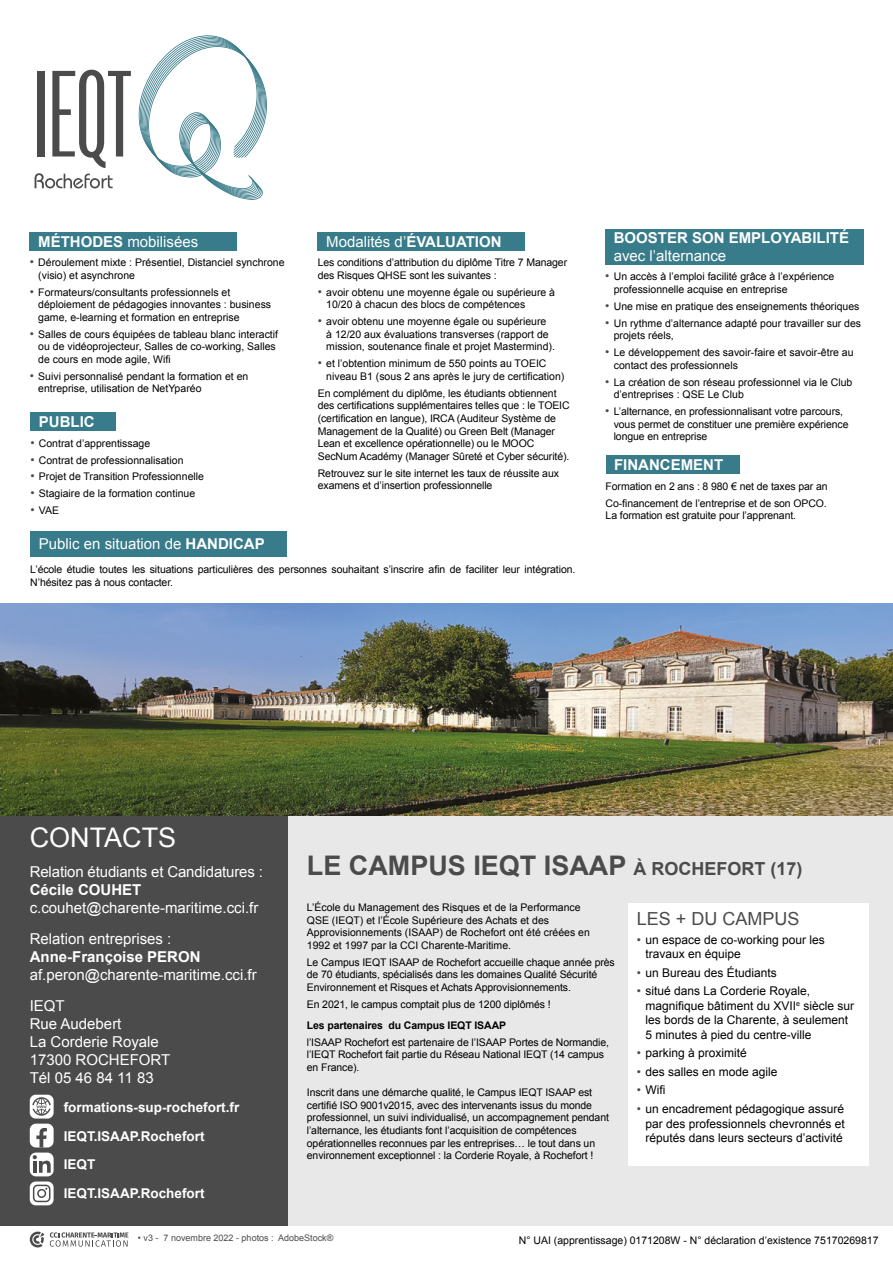
<style>
.page{position:relative;width:893px;height:1263px;background:#fff}
.page>*{position:absolute;margin:0;border:0;box-sizing:border-box;transform-origin:0 0}
.t1{font:700 27px "Arial";color:#4b4b4c}
.t2{font:27px "Arial";color:#fff}
.t3{font:18px "Arial";color:#4b4b4c}
.t4{font:15px/18px "Arial";color:#fff}
.t5{font:700 15px "Arial";color:#fff}
.t6{font:700 13.5px/29px "Arial";color:#fff}
.t7{font:12px/14.4px "Arial";color:#000}
.t8{font:10.5px/12.6px "Arial";letter-spacing:-.01em;color:#000}
.t9{font:700 10.5px "Arial";letter-spacing:-.01em;color:#000}
.t10{font:9px "Arial";color:#4b4b4c}
.s1{font-weight:700}
.s2{font-size:12px;color:#4b4b4c}
.s3{font-size:18px}
.s4{color:#4b4b4c}
</style>
<div class="page">
<div style="left:606px;top:456px;width:133px;height:18px;background:#387b8a"></div>
<div style="left:30px;top:232px;width:207px;height:18px;background:#387b8a"></div>
<div style="left:318px;top:232px;width:207px;height:18px;background:#387b8a"></div>
<div style="left:30px;top:531px;width:257px;height:26px;background:#387b8a"></div>
<div style="left:30px;top:412px;width:86px;height:19px;background:#387b8a"></div>
<div style="left:605px;top:229px;width:259px;height:35px;background:#387b8a"></div>
<svg style="left:139px;top:35px;width:128px;height:165px"></svg>
<svg style="left:35px;top:70px;width:96px;height:118px"></svg>
<div style="left:283px;top:815px;width:610px;height:410px;background:#e9e8e9"></div>
<div style="left:0;top:815px;width:287px;height:410px;background:#4b4b4c"></div>
<div style="left:30px;top:1124px;width:24px;height:23px;background:#fff;border-radius:6px"></div>
<svg style="left:36px;top:1128px;width:11px;height:19px"></svg>
<div style="left:30px;top:1095px;width:24px;height:23px;background:#fff;border-radius:6px"></div>
<svg style="left:32px;top:1097px;width:19px;height:19px"></svg>
<div style="left:628px;top:903px;width:241px;height:262px;background:#fff"></div>
<img style="left:0;top:604px;width:893px;height:211px">
<div style="left:30px;top:1152px;width:24px;height:24px;background:#fff;border-radius:6px"></div>
<svg style="left:33px;top:1155px;width:18px;height:18px"></svg>
<svg style="left:50px;top:1232px;width:78px;height:15px"></svg>
<svg style="left:30px;top:1231px;width:14px;height:16px"></svg>
<svg style="left:30px;top:1181px;width:24px;height:24px"></svg>
<svg style="left:33px;top:1185px;width:17px;height:17px"></svg>
<h3 class="t4" style="left:38px;top:232px;width:162px"><span class="s1">MÉTHODES</span> mobilisées</h3>
<h3 class="t4" style="left:326px;top:232px;width:177px">Modalités d’<span class="s1">ÉVALUATION</span></h3>
<p class="t8" style="left:38px;top:256px;width:248px;text-indent:-9px"><span class="s2">•</span> Déroulement mixte : Présentiel, Distanciel synchrone (visio) et asynchrone</p>
<p class="t8" style="left:38px;top:286px;width:234px;text-indent:-9px"><span class="s2">•</span> Formateurs/consultants professionnels et déploiement de pédagogies innovantes : business game, e-learning et formation en entreprise</p>
<p class="t8" style="left:38px;top:328px;width:241px;text-indent:-9px"><span class="s2">•</span> Salles de cours équipées de tableau blanc interactif ou de vidéoprojecteur, Salles de co-working, Salles de cours en mode agile, Wifi</p>
<p class="t8" style="left:38px;top:370px;width:212px;text-indent:-9px"><span class="s2">•</span> Suivi personnalisé pendant la formation et en entreprise, utilisation de NetYparéo</p>
<h3 class="t5" style="left:39px;top:412px;width:57px">PUBLIC</h3>
<p class="t8" style="left:30px;top:437px;width:121px"><span class="s2">•</span> Contrat d’apprentissage</p>
<p class="t8" style="left:30px;top:454px;width:155px"><span class="s2">•</span> Contrat de professionnalisation</p>
<p class="t8" style="left:30px;top:470px;width:175px"><span class="s2">•</span> Projet de Transition Professionnelle</p>
<p class="t8" style="left:30px;top:487px;width:166px"><span class="s2">•</span> Stagiaire de la formation continue</p>
<p class="t8" style="left:30px;top:504px;width:30px"><span class="s2">•</span> VAE</p>
<h3 class="t4" style="left:39px;top:535px;width:227px">Public en situation de <span class="s1">HANDICAP</span></h3>
<p class="t8" style="left:318px;top:256px;width:251px">Les conditions d’attribution du diplôme Titre 7 Manager des Risques QHSE sont les suivantes :</p>
<p class="t8" style="left:326px;top:286px;width:230px;text-indent:-9px"><span class="s2">•</span> avoir obtenu une moyenne égale ou supérieure à<br>10/20 à chacun des blocs de compétences</p>
<p class="t8" style="left:326px;top:315px;width:230px;text-indent:-9px"><span class="s2">•</span> avoir obtenu une moyenne égale ou supérieure<br>à 12/20 aux évaluations transverses (rapport de mission, soutenance finale et projet Mastermind).</p>
<p class="t8" style="left:326px;top:357px;width:240px;text-indent:-9px"><span class="s2">•</span> et l’obtention minimum de 550 points au TOEIC niveau B1 (sous 2 ans après le jury de certification)</p>
<p class="t8" style="left:318px;top:387px;width:253px">En complément du diplôme, les étudiants obtiennent des certifications supplémentaires telles que : le TOEIC (certification en langue), IRCA (Auditeur Système de Management de la Qualité) ou Green Belt (Manager Lean et excellence opérationnelle) ou le MOOC SecNum Académy (Manager Sûreté et Cyber sécurité).</p>
<p class="t8" style="left:318px;top:467px;width:243px">Retrouvez sur le site internet les taux de réussite aux examens et d’insertion professionnelle</p>
<p class="t8" style="left:30px;top:563px;width:547px">L’école étudie toutes les situations particulières des personnes souhaitant s’inscrire afin de faciliter leur intégration.<br>N’hésitez pas à nous contacter.</p>
<h3 class="t5" style="left:614px;top:228px;width:237px">BOOSTER SON EMPLOYABILITÉ</h3>
<h3 class="t4" style="left:614px;top:247px;width:114px">avec l’alternance</h3>
<p class="t8" style="left:614px;top:270px;width:222px;text-indent:-9px"><span class="s2">•</span> Un accès à l’emploi facilité grâce à l’expérience professionnelle acquise en entreprise</p>
<p class="t8" style="left:605px;top:300px;width:256px"><span class="s2">•</span> Une mise en pratique des enseignements théoriques</p>
<p class="t8" style="left:614px;top:317px;width:249px;text-indent:-9px"><span class="s2">•</span> Un rythme d’alternance adapté pour travailler sur des projets réels,</p>
<p class="t8" style="left:614px;top:346px;width:241px;text-indent:-9px"><span class="s2">•</span> Le développement des savoir-faire et savoir-être au contact des professionnels</p>
<p class="t8" style="left:614px;top:376px;width:240px;text-indent:-9px"><span class="s2">•</span> La création de son réseau professionnel via le Club d’entreprises : QSE Le Club</p>
<p class="t8" style="left:614px;top:405px;width:236px;text-indent:-9px"><span class="s2">•</span> L’alternance, en professionnalisant votre parcours, vous permet de constituer une première expérience longue en entreprise</p>
<p class="t8" style="left:606px;top:478px;width:224px;line-height:16.8px">Formation en 2 ans : 8 980 € net de taxes par an<br>Co-financement de l’entreprise et de son OPCO.</p>
<p class="t8" style="left:606px;top:509px;width:192px">La formation est gratuite pour l’apprenant.</p>
<h3 class="t5" style="left:614px;top:455px;width:111px">FINANCEMENT</h3>
<h1 class="t2" style="left:30px;top:820px;width:148px">CONTACTS</h1>
<h3 class="t4" style="left:30px;top:863px;width:235px">Relation étudiants et Candidatures :</h3>
<h3 class="t5" style="left:30px;top:880px;width:113px">Cécile COUHET</h3>
<h3 class="t4" style="left:30px;top:892px;width:230px;line-height:30.8px">c.couhet@charente-maritime.cci.fr<br>Relation entreprises :</h3>
<h3 class="t5" style="left:30px;top:946px;width:172px">Anne-Françoise PERON</h3>
<h3 class="t4" style="left:30px;top:959px;width:228px;line-height:30.8px">af.peron@charente-maritime.cci.fr<br>IEQT</h3>
<h3 class="t4" style="left:30px;top:1014px;width:142px">Rue Audebert<br>La Corderie Royale<br>17300 ROCHEFORT<br>Tél 05 46 84 11 83</h3>
<p class="t6" style="left:64px;top:1093px;width:177px">formations-sup-rochefort.fr<br>IEQT.ISAAP.Rochefort<br>IEQT<br>IEQT.ISAAP.Rochefort</p>
<h1 class="t1" style="left:307px;top:847px;width:497px">LE CAMPUS IEQT ISAAP <span class="s3">À ROCHEFORT (17)</span></h1>
<p class="t8" style="left:307px;top:901px;width:285px">L’École du Management des Risques et de la Performance QSE (IEQT) et l’École Supérieure des Achats et des Approvisionnements (ISAAP) de Rochefort ont été créées en 1992 et 1997 par la CCI Charente-Maritime.</p>
<p class="t8" style="left:307px;top:956px;width:309px">Le Campus IEQT ISAAP de Rochefort accueille chaque année près de 70 étudiants, spécialisés dans les domaines Qualité Sécurité<br>Environnement et Risques et Achats Approvisionnements.</p>
<p class="t8" style="left:307px;top:998px;width:245px">En 2021, le campus comptait plus de 1200 diplômés !</p>
<p class="t9" style="left:307px;top:1018px;width:201px">Les partenaires du Campus IEQT ISAAP</p>
<p class="t8" style="left:307px;top:1036px;width:304px">l’ISAAP Rochefort est partenaire de l’ISAAP Portes de Normandie, l’IEQT Rochefort fait partie du Réseau National IEQT (14 campus en France).</p>
<p class="t8" style="left:307px;top:1086px;width:304px">Inscrit dans une démarche qualité, le Campus IEQT ISAAP est certifié ISO 9001v2015, avec des intervenants issus du monde professionnel, un suivi individualisé, un accompagnement pendant l’alternance, les étudiants font l’acquisition de compétences opérationnelles reconnues par les entreprises… le tout dans un environnement exceptionnel : la Corderie Royale, à Rochefort !</p>
<h2 class="t3" style="left:637px;top:907px;width:164px">LES + DU CAMPUS</h2>
<p class="t7" style="left:645px;top:932px;width:181px;text-indent:-9px"><span class="s4">•</span> un espace de co-working pour les travaux en équipe</p>
<p class="t7" style="left:637px;top:965px;width:141px"><span class="s4">•</span> un Bureau des Étudiants</p>
<p class="t7" style="left:645px;top:984px;width:210px;text-indent:-9px"><span class="s4">•</span> situé dans La Corderie Royale, magnifique bâtiment du XVII<sup>e</sup> siècle sur les bords de la Charente, à seulement 5 minutes à pied du centre-ville</p>
<p class="t7" style="left:637px;top:1046px;width:111px"><span class="s4">•</span> parking à proximité</p>
<p class="t7" style="left:637px;top:1064px;width:142px"><span class="s4">•</span> des salles en mode agile</p>
<p class="t7" style="left:637px;top:1083px;width:30px"><span class="s4">•</span> Wifi</p>
<p class="t7" style="left:645px;top:1102px;width:201px;text-align:justify;text-indent:-9px"><span class="s4">•</span> un encadrement pédagogique assuré par des professionnels chevronnés et réputés dans leurs secteurs d’activité</p>
<p class="t10" style="left:138px;top:1232px;width:197px">• v3 - 7 novembre 2022 - photos : AdobeStock®</p>
<p class="t8" style="left:519px;top:1234px;width:361px">N° UAI (apprentissage) 0171208W - N° déclaration d’existence 75170269817</p>
</div>
